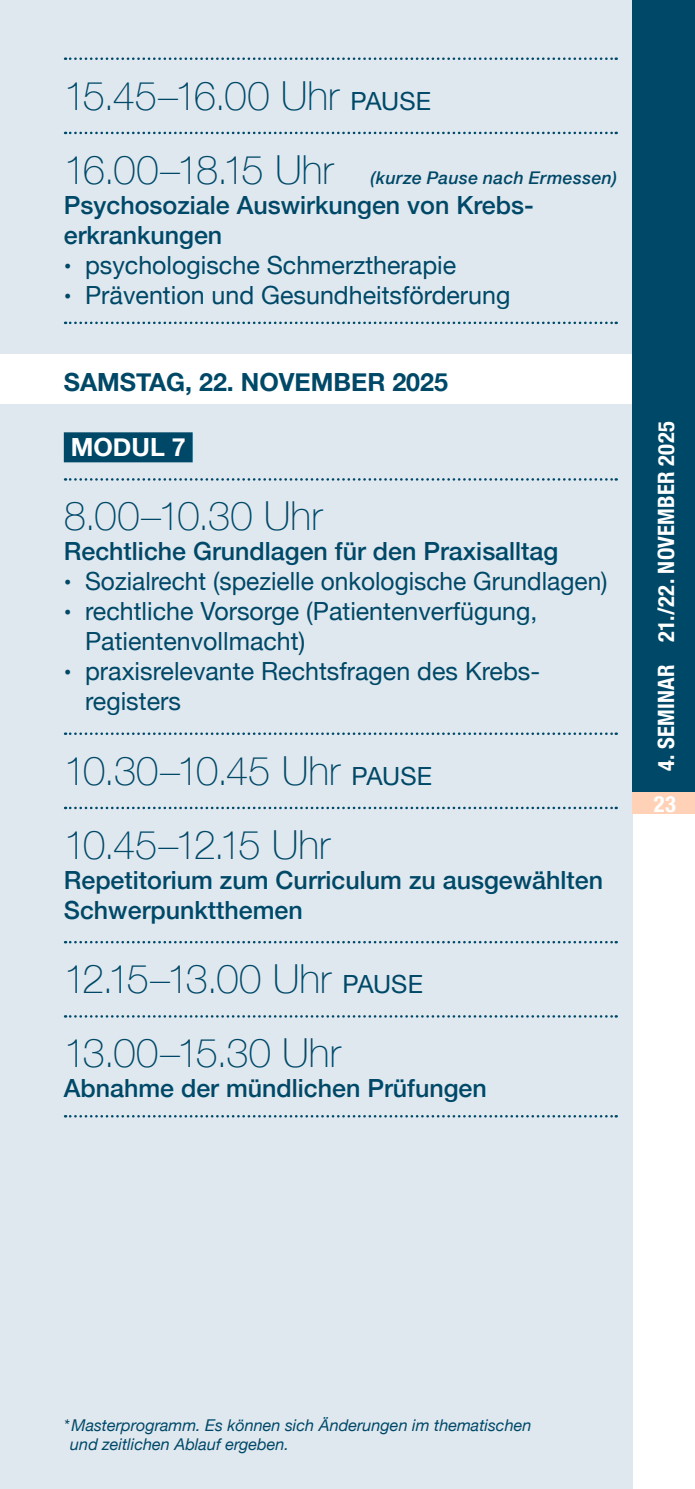
<style>
.page{position:relative;width:695px;height:1489px;background:#fff}
.page>*{position:absolute;margin:0;border:0;box-sizing:border-box;transform-origin:0 0}
.t1{font:100 40px/74.2px "Helvetica Neue";color:#004867}
.t2{font:25px/30px "Helvetica Neue";color:#004867}
.t3{font:500 25px/30px "Helvetica Neue";color:#004867}
.t4{font:700 25px "Helvetica Neue";color:#004867}
.t5{font:700 25px "Helvetica Neue";color:#fff}
.t6{font:700 condensed 22.5px "Helvetica Neue";letter-spacing:.01em;color:#fff}
.t7{font:italic 500 17.5px "Helvetica Neue";letter-spacing:.025em;color:#004867}
.t8{font:italic 16.25px/19.5px "Helvetica Neue";color:#004867}
.s1{font-weight:400;font-size:25px}
.s2{font-size:22px}
</style>
<div class="page">
<div style="left:0;top:0;width:632px;height:1488px;background:#dfe8ef"></div>
<div style="left:0;top:354px;width:632px;height:50px;background:#fff"></div>
<div style="left:632px;top:0;width:62px;height:805px;background:#004867"></div>
<div style="left:632px;top:792px;width:62px;height:21px;background:#ffd2b8"></div>
<svg style="left:65px;top:57px;width:551px;height:3px"></svg>
<svg style="left:65px;top:132px;width:551px;height:2px"></svg>
<svg style="left:65px;top:321px;width:551px;height:3px"></svg>
<div style="left:64px;top:432px;width:129px;height:30px;background:#004867"></div>
<svg style="left:65px;top:478px;width:551px;height:2px"></svg>
<svg style="left:65px;top:732px;width:551px;height:3px"></svg>
<svg style="left:65px;top:806px;width:551px;height:3px"></svg>
<svg style="left:65px;top:940px;width:551px;height:3px"></svg>
<svg style="left:65px;top:1015px;width:551px;height:2px"></svg>
<svg style="left:65px;top:1115px;width:551px;height:2px"></svg>
<h1 class="t1" style="left:64px;top:56px;width:368px">15.45–16.00 Uhr <span class="s1">PAUSE<br></span>16.00–18.15 Uhr</h1>
<p class="t7" style="left:370px;top:162px;width:248px">(kurze Pause nach Ermessen)</p>
<p class="t3" style="left:64px;top:188px;width:471px">Psychosoziale Auswirkungen von Krebs&shy;erkrankungen</p>
<p class="t2" style="left:64px;top:251px;width:394px"><span class="s2">•</span> psychologische Schmerztherapie</p>
<p class="t2" style="left:64px;top:281px;width:448px"><span class="s2">•</span> Prävention und Gesundheitsförderung</p>
<p class="t4" style="left:64px;top:362px;width:385px">SAMSTAG, 22. NOVEMBER 2025</p>
<p class="t5" style="left:71px;top:427px;width:116px">MODUL 7</p>
<h1 class="t1" style="left:64px;top:477px;width:260px">8.00–10.30 Uhr</h1>
<p class="t3" style="left:64px;top:534px;width:496px">Rechtliche Grundlagen für den Praxisalltag</p>
<p class="t2" style="left:64px;top:568px;width:545px"><span class="s2">•</span> Sozialrecht (spezielle onkologische Grundlagen)</p>
<p class="t2" style="left:85px;top:598px;width:454px;text-indent:-21px"><span class="s2">•</span> rechtliche Vorsorge (Patientenverfügung,<br>Patientenvollmacht)</p>
<p class="t2" style="left:85px;top:658px;width:454px;text-indent:-21px"><span class="s2">•</span> praxisrelevante Rechtsfragen des Krebs&shy;registers</p>
<h1 class="t1" style="left:64px;top:731px;width:369px">10.30–10.45 Uhr <span class="s1">PAUSE<br></span>10.45–12.15 Uhr</h1>
<p class="t3" style="left:64px;top:862px;width:540px">Repetitorium zum Curriculum zu ausgewählten<br>Schwerpunktthemen</p>
<h1 class="t1" style="left:64px;top:939px;width:360px">12.15–13.00 Uhr <span class="s1">PAUSE<br></span>13.00–15.30 Uhr</h1>
<p class="t3" style="left:64px;top:1071px;width:424px">Abnahme der mündlichen Prüfungen</p>
<p class="t6" style="left:647px;top:771px;width:351px;rotate:-90deg">4. SEMINAR 21./22. NOVEMBER 2025</p>
<p class="t6" style="left:653px;top:785px;width:24px">23</p>
<p class="t8" style="left:70px;top:1416px;width:462px;text-indent:-6px">* Masterprogramm. Es können sich Änderungen im thematischen und zeitlichen Ablauf ergeben.</p>
</div>
